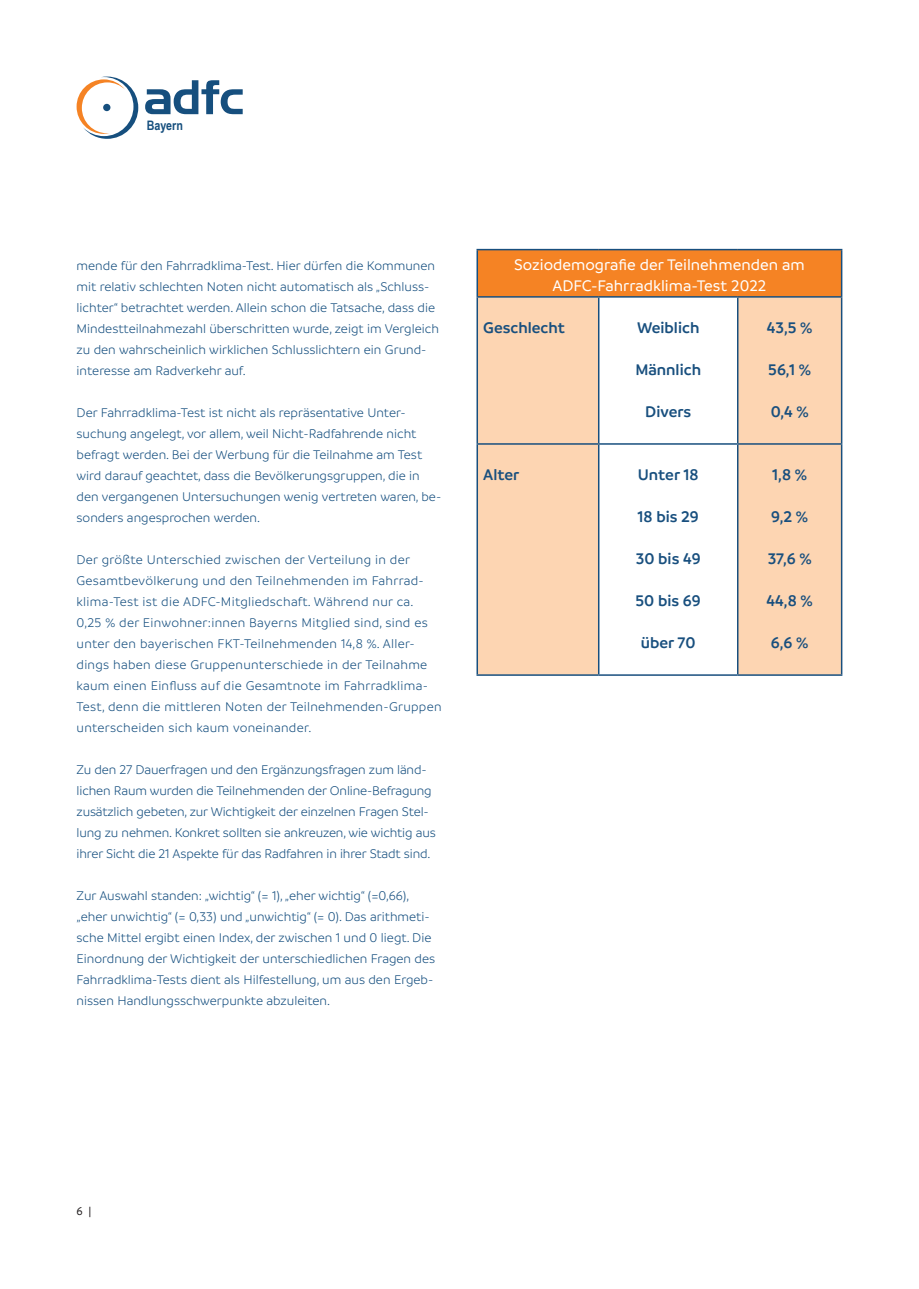
<style>
.page{position:relative;width:919px;height:1289px;background:#fff}
.page>*{position:absolute;margin:0;border:0;box-sizing:border-box;transform-origin:0 0}
.KastenFragen{font:600 16.5px "Branding";color:#184f7e}
.Fließtext___Branding_semilight_9_Pt{font:500 16.5px "Branding";color:#fff}
.Fließtext___Branding_semilight_9_Pt-2{font:300 13.5px/21px "Branding";color:#134d7e}
.Fließtext___Branding_semilight_9_Pt-3{font:300 13.5px/21px "Branding";letter-spacing:.02em;color:#134d7e}
.t1{font:700 13.05px "Arial Narrow";color:#164f7e}
.t2{font:500 12px "Branding";color:#231f20}
</style>
<div class="page">
<svg style="left:145px;top:80px;width:98px;height:34px"></svg>
<svg style="left:77px;top:77px;width:61px;height:62px"></svg>
<div style="left:103px;top:104px;width:7px;height:7px;background:#164f7e;border-radius:50%"></div>
<div style="left:477px;top:249px;width:364px;height:48px;background:#f58324"></div>
<svg style="left:478px;top:297px;width:362px;height:377px;fill:#fdd5b2"></svg>
<hr style="left:476px;top:249px;width:122px;height:1px;background:#184f7e">
<hr style="left:476px;top:250px;width:2px;height:46px;background:#184f7e">
<hr style="left:598px;top:249px;width:139px;height:1px;background:#184f7e">
<hr style="left:737px;top:249px;width:105px;height:1px;background:#184f7e">
<hr style="left:840px;top:250px;width:2px;height:46px;background:#184f7e">
<hr style="left:476px;top:296px;width:122px;height:1px;background:#184f7e">
<hr style="left:476px;top:297px;width:2px;height:146px;background:#184f7e">
<hr style="left:598px;top:296px;width:139px;height:1px;background:#184f7e">
<hr style="left:598px;top:297px;width:1px;height:146px;background:#184f7e">
<hr style="left:737px;top:296px;width:105px;height:1px;background:#184f7e">
<hr style="left:737px;top:297px;width:1px;height:146px;background:#184f7e">
<hr style="left:840px;top:297px;width:2px;height:146px;background:#184f7e">
<hr style="left:476px;top:443px;width:122px;height:1px;background:#184f7e">
<hr style="left:476px;top:444px;width:2px;height:230px;background:#184f7e">
<hr style="left:598px;top:443px;width:139px;height:1px;background:#184f7e">
<hr style="left:598px;top:444px;width:1px;height:230px;background:#184f7e">
<hr style="left:737px;top:443px;width:105px;height:1px;background:#184f7e">
<hr style="left:737px;top:444px;width:1px;height:230px;background:#184f7e">
<hr style="left:840px;top:444px;width:2px;height:230px;background:#184f7e">
<hr style="left:476px;top:674px;width:122px;height:1px;background:#184f7e">
<hr style="left:598px;top:674px;width:139px;height:1px;background:#184f7e">
<hr style="left:737px;top:674px;width:105px;height:1px;background:#184f7e">
<p class="t1" style="left:147px;top:115px;width:38px">Bayern</p>
<p class="Fließtext___Branding_semilight_9_Pt-2" style="left:77px;top:255px;width:364px">mende für den Fahrradklima-Test. Hier dürfen die Kommunen mit relativ schlechten Noten nicht automatisch als „Schluss&shy;lichter“ betrachtet werden. Allein schon die Tatsache, dass die Mindestteilnahmezahl überschritten wurde, zeigt im Vergleich zu den wahrscheinlich wirklichen Schlusslichtern ein Grund&shy;interesse am Radverkehr auf.</p>
<p class="Fließtext___Branding_semilight_9_Pt-2" style="left:77px;top:402px;width:366px">Der Fahrradklima-Test ist nicht als repräsentative Unter&shy;suchung angelegt, vor allem, weil Nicht-Radfahrende nicht befragt werden. Bei der Werbung für die Teilnahme am Test wird darauf geachtet, dass die Bevölkerungsgruppen, die in den vergangenen Untersuchungen wenig vertreten waren, be&shy;sonders angesprochen werden.</p>
<p class="Fließtext___Branding_semilight_9_Pt-3" style="left:77px;top:549px;width:366px">Der größte Unterschied zwischen der Verteilung in der Gesamtbevölkerung und den Teilnehmenden im Fahrrad&shy;klima-Test ist die ADFC-Mitgliedschaft. Während nur ca.<br>0,25 % der Einwohner:innen Bayerns Mitglied sind, sind es unter den bayerischen FKT-Teilnehmenden 14,8 %. Aller&shy;dings haben diese Gruppenunterschiede in der Teilnahme kaum einen Einfluss auf die Gesamtnote im Fahrradklima-Test, denn die mittleren Noten der Teilnehmenden-Gruppen unterscheiden sich kaum voneinander.</p>
<p class="Fließtext___Branding_semilight_9_Pt-2" style="left:77px;top:759px;width:360px">Zu den 27 Dauerfragen und den Ergänzungsfragen zum länd&shy;lichen Raum wurden die Teilnehmenden der Online-Befragung zusätzlich gebeten, zur Wichtigkeit der einzelnen Fragen Stel&shy;lung zu nehmen. Konkret sollten sie ankreuzen, wie wichtig aus ihrer Sicht die 21 Aspekte für das Radfahren in ihrer Stadt sind.</p>
<p class="Fließtext___Branding_semilight_9_Pt-2" style="left:77px;top:885px;width:360px">Zur Auswahl standen: „wichtig“ (= 1), „eher wichtig“ (=0,66), „eher unwichtig“ (= 0,33) und „unwichtig“ (= 0). Das arithmeti&shy;sche Mittel ergibt einen Index, der zwischen 1 und 0 liegt. Die Einordnung der Wichtigkeit der unterschiedlichen Fragen des Fahrradklima-Tests dient als Hilfestellung, um aus den Ergeb&shy;nissen Handlungsschwerpunkte abzuleiten.</p>
<p class="Fließtext___Branding_semilight_9_Pt" style="left:514px;top:256px;width:292px">Soziodemografie der Teilnehmenden am</p>
<p class="Fließtext___Branding_semilight_9_Pt" style="left:552px;top:277px;width:215px">ADFC-Fahrradklima-Test 2022</p>
<p class="KastenFragen" style="left:483px;top:318px;width:83px">Geschlecht</p>
<p class="KastenFragen" style="left:637px;top:318px;width:64px">Weiblich</p>
<p class="KastenFragen" style="left:635px;top:360px;width:67px">Männlich</p>
<p class="KastenFragen" style="left:645px;top:402px;width:47px">Divers</p>
<p class="KastenFragen" style="left:766px;top:318px;width:47px">43,5 %</p>
<p class="KastenFragen" style="left:768px;top:360px;width:44px">56,1 %</p>
<p class="KastenFragen" style="left:770px;top:402px;width:40px">0,4 %</p>
<p class="KastenFragen" style="left:483px;top:465px;width:38px">Alter</p>
<p class="KastenFragen" style="left:637px;top:465px;width:62px">Unter 18</p>
<p class="KastenFragen" style="left:637px;top:507px;width:63px">18 bis 29</p>
<p class="KastenFragen" style="left:635px;top:549px;width:66px">30 bis 49</p>
<p class="KastenFragen" style="left:635px;top:591px;width:67px">50 bis 69</p>
<p class="KastenFragen" style="left:640px;top:633px;width:56px">über 70</p>
<p class="KastenFragen" style="left:772px;top:465px;width:36px">1,8 %</p>
<p class="KastenFragen" style="left:771px;top:507px;width:39px">9,2 %</p>
<p class="KastenFragen" style="left:767px;top:549px;width:46px">37,6 %</p>
<p class="KastenFragen" style="left:766px;top:591px;width:48px">44,8 %</p>
<p class="KastenFragen" style="left:770px;top:633px;width:39px">6,6 %</p>
<p class="t2" style="left:77px;top:1205px;width:17px">6 |</p>
</div>
